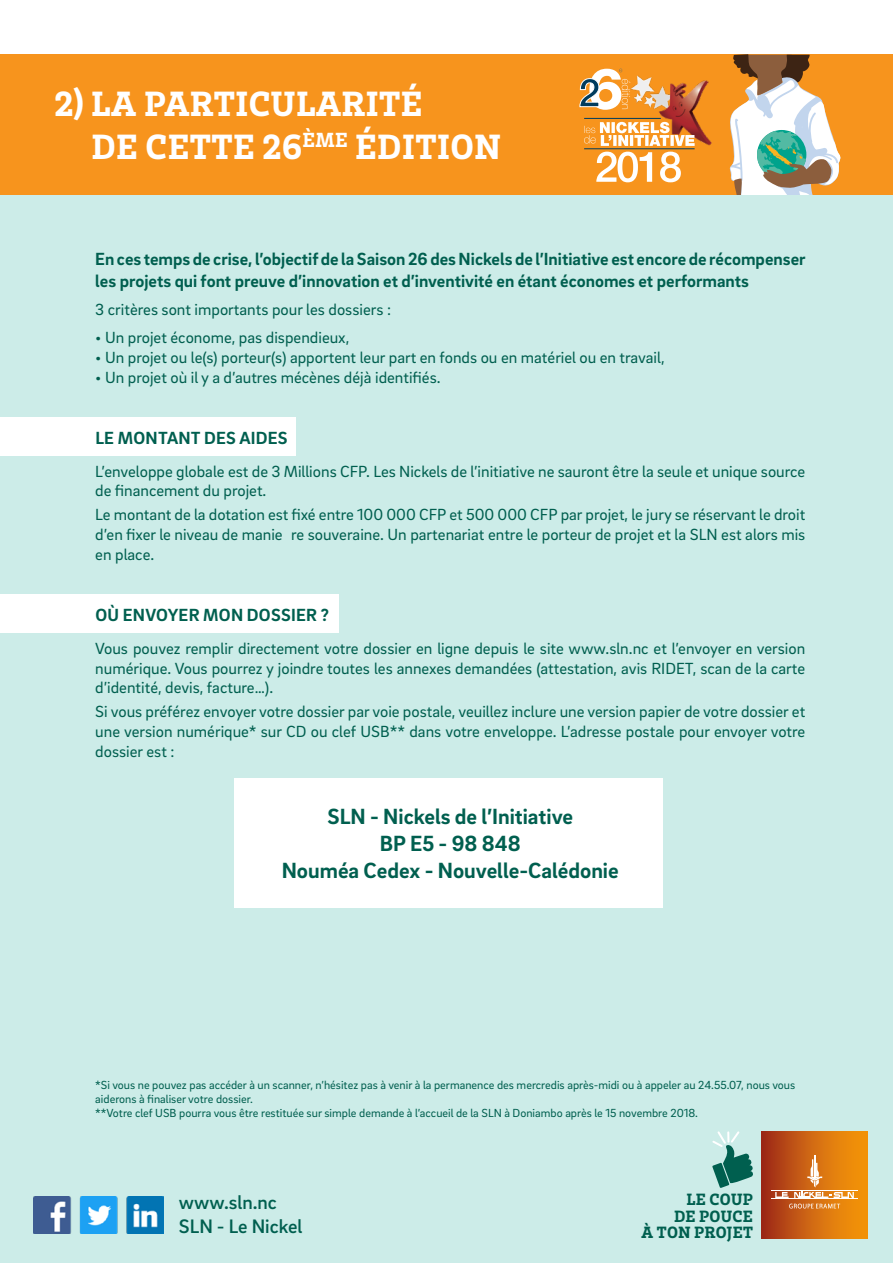
<style>
.page{position:relative;width:893px;height:1263px;background:#fff}
.page>*{position:absolute;margin:0;border:0;box-sizing:border-box;transform-origin:0 0}
.t1{font:900 36px/43.2px "Brix Slab";letter-spacing:.015em;color:#fff}
.t2{font:700 22.5px/27px "Brix Sans";color:#005f4f;text-align:center}
.t3{font:500 19.95px/24px "Brix Sans";color:#005f4f}
.t4{font:700 18px/21.6px "Brix Sans";color:#005f4f}
.t5{font:900 16.8px/16.8px "Brix Slab";letter-spacing:.015em;color:#005f4f;text-align:right}
.t6{font:16.5px/19.8px "Brix Sans";color:#005f4f;text-align:justify}
.t7{font:12px/14.4px "Brix Sans";color:#005f4f}
</style>
<div class="page">
<div style="left:0;top:79px;width:893px;height:1184px;background:#ccece8"></div>
<div style="left:234px;top:778px;width:428px;height:130px;background:#fff"></div>
<div style="left:0;top:418px;width:295px;height:38px;background:#fff"></div>
<div style="left:0;top:594px;width:339px;height:38px;background:#fff"></div>
<div style="left:0;top:54px;width:893px;height:141px;background:#f7941d"></div>
<img style="left:34px;top:1196px;width:129px;height:37px">
<div style="left:762px;top:1131px;width:105px;height:107px;background:linear-gradient(to right,#a22f1a,#fd9f09)"></div>
<hr style="left:772px;top:1191px;width:86px;height:1px;background:#fff">
<hr style="left:772px;top:1198px;width:86px;height:1px;background:#fff">
<svg style="left:775px;top:1155px;width:79px;height:53px;background:#d78036"></svg>
<svg style="left:712px;top:1131px;width:41px;height:57px"></svg>
<svg style="left:729px;top:54px;width:112px;height:141px"></svg>
<img style="left:621px;top:68px;width:91px;height:78px">
<svg style="left:584px;top:122px;width:111px;height:24px"></svg>
<svg style="left:596px;top:152px;width:85px;height:30px"></svg>
<svg style="left:579px;top:69px;width:51px;height:41px"></svg>
<hr style="left:584px;top:118px;width:77px;height:1px;background:#003c5d">
<hr style="left:584px;top:149px;width:111px;height:1px;background:#003c5d">
<h1 class="t1" style="left:92px;top:80px;width:411px;text-indent:-38px">2) LA PARTICULARITÉ<br>DE CETTE 26<sup>ÈME</sup> ÉDITION</h1>
<p class="t4" style="left:95px;top:247px;width:712px">En ces temps de crise, l’objectif de la Saison 26 des Nickels de l’Initiative est encore de récompenser les projets qui font preuve d’innovation et d’inventivité en étant économes et performants</p>
<p class="t6" style="left:95px;top:299px;width:297px">3 critères sont importants pour les dossiers :</p>
<p class="t6" style="left:95px;top:327px;width:256px">• Un projet économe, pas dispendieux,</p>
<p class="t6" style="left:95px;top:347px;width:571px">• Un projet ou le(s) porteur(s) apportent leur part en fonds ou en matériel ou en travail,</p>
<p class="t6" style="left:95px;top:367px;width:347px">• Un projet où il y a d’autres mécènes déjà identifiés.</p>
<p class="t4" style="left:95px;top:426px;width:194px">LE MONTANT DES AIDES</p>
<p class="t6" style="left:95px;top:460px;width:712px">L’enveloppe globale est de 3 Millions CFP. Les Nickels de l’initiative ne sauront être la seule et unique source de financement du projet.</p>
<p class="t6" style="left:95px;top:504px;width:712px">Le montant de la dotation est fixé entre 100 000 CFP et 500 000 CFP par projet, le jury se réservant le droit d’en fixer le niveau de manie re souveraine. Un partenariat entre le porteur de projet et la SLN est alors mis en place.</p>
<p class="t4" style="left:95px;top:603px;width:235px">OÙ ENVOYER MON DOSSIER ?</p>
<p class="t6" style="left:95px;top:638px;width:711px">Vous pouvez remplir directement votre dossier en ligne depuis le site www.sln.nc et l’envoyer en version numérique. Vous pourrez y joindre toutes les annexes demandées (attestation, avis RIDET, scan de la carte d’identité, devis, facture…).</p>
<p class="t6" style="left:95px;top:701px;width:711px">Si vous préférez envoyer votre dossier par voie postale, veuillez inclure une version papier de votre dossier et une version numérique* sur CD ou clef USB** dans votre enveloppe. L’adresse postale pour envoyer votre dossier est :</p>
<h2 class="t2" style="left:282px;top:801px;width:338px">SLN - Nickels de l’Initiative<br>BP E5 - 98 848<br>Nouméa Cedex - Nouvelle-Calédonie</h2>
<p class="t7" style="left:95px;top:1077px;width:701px">*Si vous ne pouvez pas accéder à un scanner, n’hésitez pas à venir à la permanence des mercredis après-midi ou à appeler au 24.55.07, nous vous aiderons à finaliser votre dossier.<br>**Votre clef USB pourra vous être restituée sur simple demande à l’accueil de la SLN à Doniambo après le 15 novembre 2018.</p>
<p class="t3" style="left:179px;top:1190px;width:125px">www.sln.nc<br>SLN - Le Nickel</p>
<p class="t5" style="left:642px;top:1190px;width:113px">LE COUP<br>DE POUCE<br>À TON PROJET</p>
</div>
